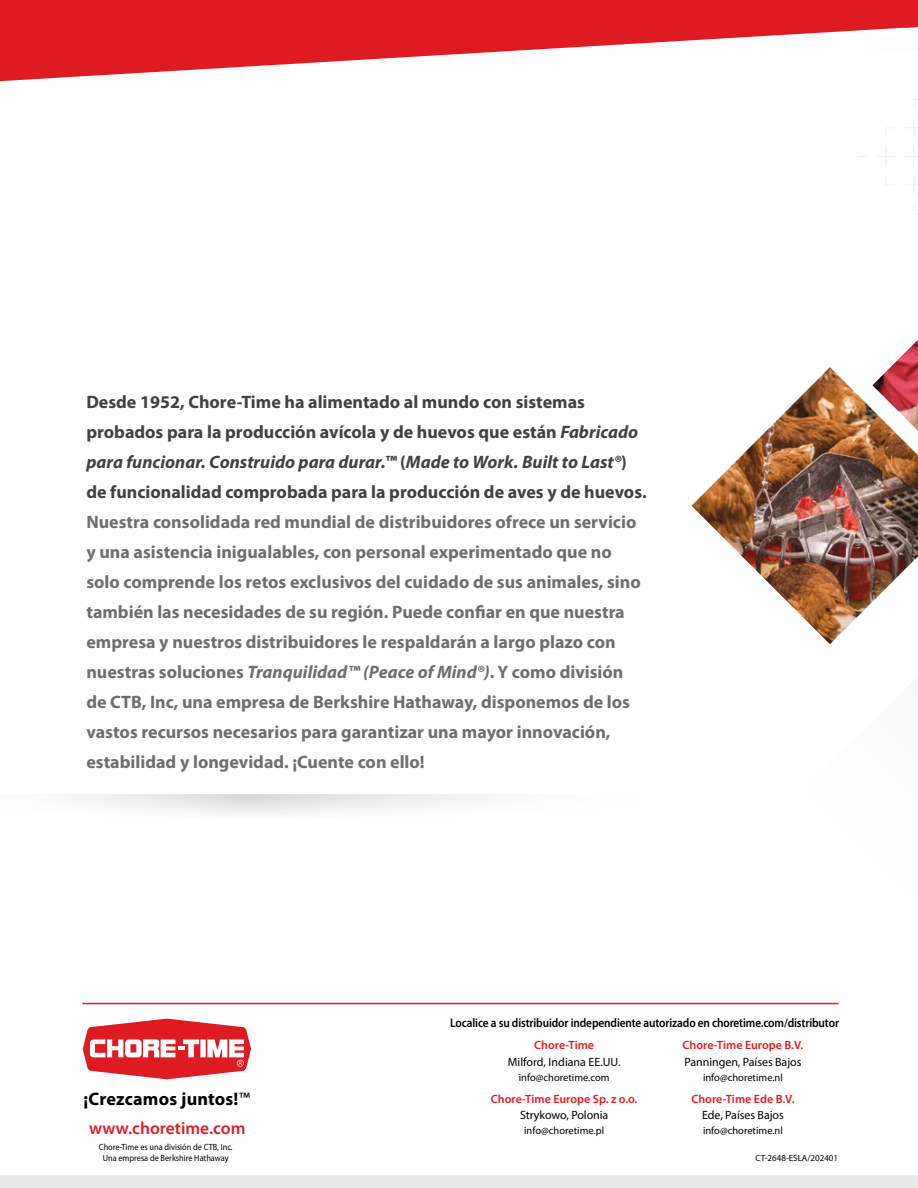
<style>
.page{position:relative;width:918px;height:1188px;background:#fff}
.page>*{position:absolute;margin:0;border:0;box-sizing:border-box;transform-origin:0 0}
.t1{font:700 18.15px "Myriad Pro";letter-spacing:.01em;color:#000}
.t2{font:700 18px/30px "Myriad Pro";color:#6d6e71}
.t3{font:700 18px/30px "Myriad Pro";color:#414042}
.t4{font:600 17.4px "Myriad Pro";color:#df1b22}
.t5{font:600 12.6px "Myriad Pro";letter-spacing:-.01em;color:#000;scale:.9 1}
.t6{font:12px "Myriad Pro";letter-spacing:-.005em;color:#000}
.t7{font:600 12px "Myriad Pro";color:#df1b22}
.t8{font:10.5px "Myriad Pro";color:#000}
.t9{font:9px/10.8px "Myriad Pro";color:#000;text-align:center;scale:.92 1}
.t10{font:9px "Myriad Pro";color:#000}
.s1{font-style:italic}
.s2{font-weight:400}
</style>
<div class="page">
<svg style="left:77px;top:795px;width:405px;height:18px;fill:#f1f1f1"></svg>
<div style="left:0;top:1175px;width:918px;height:13px;background:#e9e9e9"></div>
<hr style="left:82px;top:1003px;width:756px;height:1px;background:#df1b22">
<svg style="left:0;top:0;width:768px;height:81px;fill:#df1b22"></svg>
<svg style="left:83px;top:1019px;width:168px;height:60px"></svg>
<img style="left:691px;top:429px;width:227px;height:176px">
<svg style="left:791px;top:600px;width:127px;height:44px"></svg>
<svg style="left:768px;top:0;width:150px;height:498px"></svg>
<p class="t3" style="left:86px;top:386px;width:562px">Desde 1952, Chore-Time ha alimentado al mundo con sistemas probados para la producción avícola y de huevos que están <span class="s1">Fabricado para funcionar. Construido para durar.™</span> (<span class="s1">Made to Work. Built to Last®</span>) de funcionalidad comprobada para la producción de aves y de huevos.</p>
<p class="t2" style="left:86px;top:506px;width:556px">Nuestra consolidada red mundial de distribuidores ofrece un servicio y una asistencia inigualables, con personal experimentado que no solo comprende los retos exclusivos del cuidado de sus animales, sino también las necesidades de su región. Puede confiar en que nuestra empresa y nuestros distribuidores le respaldarán a largo plazo con nuestras soluciones <span class="s1">Tranquilidad™ (Peace of Mind®)</span>. Y como división de CTB, Inc, una empresa de Berkshire Hathaway, disponemos de los vastos recursos necesarios para garantizar una mayor innovación, estabilidad y longevidad. ¡Cuente con ello!</p>
<p class="t1" style="left:84px;top:1087px;width:168px">¡Crezcamos juntos!<span class="s2">™</span></p>
<p class="t4" style="left:89px;top:1117px;width:158px">www.choretime.com</p>
<p class="t9" style="left:99px;top:1142px;width:147px">Chore-Time es una división de CTB, Inc.<br>Una empresa de Berkshire Hathaway</p>
<p class="t5" style="left:450px;top:1015px;width:433px">Localice a su distribuidor independiente autorizado en choretime.com/distributor</p>
<p class="t7" style="left:534px;top:1038px;width:61px">Chore-Time</p>
<p class="t6" style="left:508px;top:1055px;width:114px">Milford, Indiana EE.UU.</p>
<p class="t8" style="left:519px;top:1071px;width:92px">info@choretime.com</p>
<p class="t7" style="left:491px;top:1091px;width:148px">Chore-Time Europe Sp. z o.o.</p>
<p class="t6" style="left:520px;top:1108px;width:90px">Strykowo, Polonia</p>
<p class="t8" style="left:524px;top:1124px;width:82px">info@choretime.pl</p>
<p class="t7" style="left:683px;top:1038px;width:122px">Chore-Time Europe B.V.</p>
<p class="t6" style="left:685px;top:1055px;width:118px">Panningen, Países Bajos</p>
<p class="t8" style="left:703px;top:1071px;width:81px">info@choretime.nl</p>
<p class="t7" style="left:691px;top:1091px;width:105px">Chore-Time Ede B.V.</p>
<p class="t6" style="left:702px;top:1108px;width:83px">Ede, Países Bajos</p>
<p class="t8" style="left:703px;top:1124px;width:81px">info@choretime.nl</p>
<p class="t10" style="left:755px;top:1152px;width:84px">CT-2648-ESLA/202401</p>
</div>
